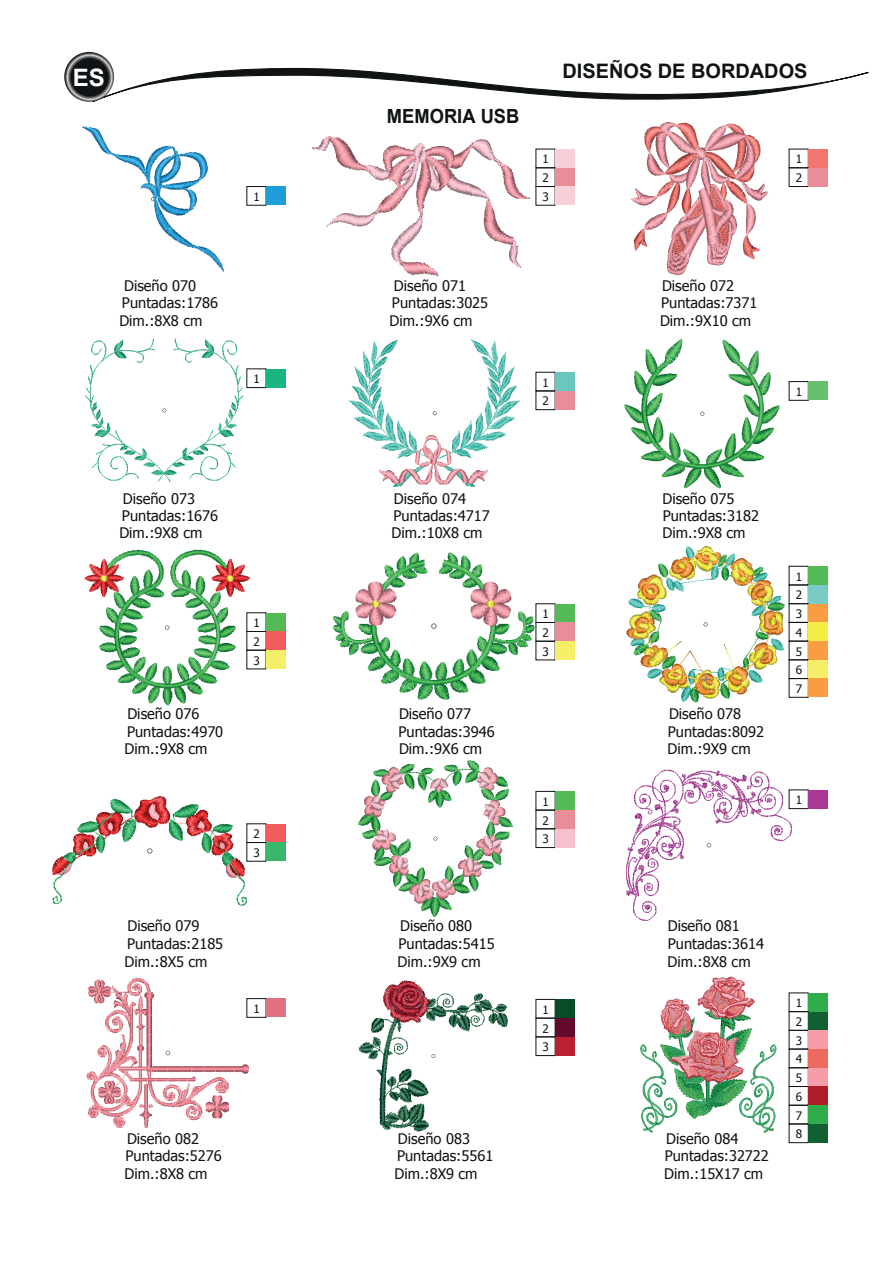
<style>
.page{position:relative;width:893px;height:1263px;background:#fff}
.page>*{position:absolute;margin:0;border:0;box-sizing:border-box;transform-origin:0 0}
.t1{font:700 24px "Arial";color:#fff}
.t2{font:700 19.95px "Arial";color:#0f1313}
.t3{font:700 19.5px "Arial";color:#0f1313;scale:.94 1}
.t4{font:14.55px/17.7px "Tahoma";color:#0f1313}
.t5{font:11.7px/18.8px "Tahoma";color:#0f1313;text-align:justify}
</style>
<div class="page">
<img style="left:640px;top:976px;width:137px;height:157px">
<img style="left:358px;top:980px;width:150px;height:152px">
<img style="left:86px;top:978px;width:167px;height:150px">
<img style="left:626px;top:769px;width:168px;height:152px">
<img style="left:626px;top:546px;width:169px;height:157px">
<img style="left:358px;top:760px;width:155px;height:157px">
<img style="left:52px;top:796px;width:203px;height:110px">
<img style="left:84px;top:549px;width:173px;height:157px">
<img style="left:624px;top:338px;width:167px;height:151px">
<img style="left:311px;top:136px;width:228px;height:141px">
<img style="left:82px;top:126px;width:142px;height:146px">
<img style="left:630px;top:122px;width:139px;height:154px">
<img style="left:85px;top:338px;width:162px;height:145px">
<img style="left:348px;top:339px;width:173px;height:148px">
<img style="left:332px;top:552px;width:208px;height:148px">
<div style="left:266px;top:186px;width:19px;height:19px;background:#1e9ed9"></div>
<div style="left:266px;top:369px;width:19px;height:19px;background:#1bb583"></div>
<div style="left:266px;top:613px;width:19px;height:18px;background:#54ba55"></div>
<div style="left:266px;top:631px;width:19px;height:19px;background:#f05c5b"></div>
<div style="left:247px;top:650px;width:19px;height:19px;border:1px solid #0f1313"></div>
<div style="left:266px;top:650px;width:19px;height:19px;background:#f4ee68"></div>
<div style="left:266px;top:998px;width:19px;height:19px;background:#de7280"></div>
<div style="left:266px;top:824px;width:19px;height:18px;background:#f05c5b"></div>
<div style="left:266px;top:842px;width:19px;height:19px;background:#39b66a"></div>
<div style="left:555px;top:604px;width:19px;height:18px;background:#54ba55"></div>
<div style="left:536px;top:622px;width:19px;height:19px;border:1px solid #0f1313"></div>
<div style="left:555px;top:622px;width:19px;height:19px;background:#e98d99"></div>
<div style="left:536px;top:641px;width:19px;height:19px;border:1px solid #0f1313"></div>
<div style="left:555px;top:641px;width:19px;height:19px;background:#f4ee68"></div>
<div style="left:536px;top:791px;width:19px;height:19px;border:1px solid #0f1313"></div>
<div style="left:555px;top:791px;width:19px;height:19px;background:#54ba55"></div>
<div style="left:808px;top:790px;width:19px;height:19px;background:#a93794"></div>
<div style="left:536px;top:810px;width:19px;height:19px;border:1px solid #0f1313"></div>
<div style="left:555px;top:810px;width:19px;height:19px;background:#e98d99"></div>
<div style="left:536px;top:829px;width:19px;height:19px;border:1px solid #0f1313"></div>
<div style="left:555px;top:829px;width:19px;height:18px;background:#f8bfce"></div>
<div style="left:536px;top:999px;width:19px;height:19px;border:1px solid #0f1313"></div>
<div style="left:555px;top:999px;width:19px;height:19px;background:#094b26"></div>
<div style="left:536px;top:1018px;width:19px;height:19px;border:1px solid #0f1313"></div>
<div style="left:555px;top:1018px;width:19px;height:19px;background:#650a2e"></div>
<div style="left:536px;top:1037px;width:19px;height:19px;border:1px solid #0f1313"></div>
<div style="left:555px;top:1037px;width:19px;height:18px;background:#bb1f33"></div>
<div style="left:808px;top:993px;width:19px;height:19px;background:#2ead4a"></div>
<div style="left:789px;top:1011px;width:19px;height:19px;border:1px solid #0f1313"></div>
<div style="left:808px;top:1012px;width:19px;height:18px;background:#106032"></div>
<div style="left:789px;top:1030px;width:19px;height:19px;border:1px solid #0f1313"></div>
<div style="left:808px;top:1030px;width:19px;height:19px;background:#f69daa"></div>
<div style="left:789px;top:1049px;width:19px;height:19px;border:1px solid #0f1313"></div>
<div style="left:808px;top:1049px;width:19px;height:19px;background:#ee6960"></div>
<div style="left:808px;top:1068px;width:19px;height:18px;background:#f69daa"></div>
<div style="left:808px;top:1086px;width:19px;height:19px;background:#af1e28"></div>
<div style="left:789px;top:1105px;width:19px;height:19px;border:1px solid #0f1313"></div>
<div style="left:808px;top:1105px;width:19px;height:19px;background:#2ead4a"></div>
<div style="left:789px;top:1124px;width:19px;height:19px;border:1px solid #0f1313"></div>
<div style="left:808px;top:1124px;width:19px;height:19px;background:#106032"></div>
<div style="left:789px;top:566px;width:19px;height:19px;border:1px solid #0f1313"></div>
<div style="left:808px;top:566px;width:19px;height:19px;background:#54ba55"></div>
<div style="left:789px;top:585px;width:19px;height:19px;border:1px solid #0f1313"></div>
<div style="left:808px;top:585px;width:19px;height:19px;background:#7acbc5"></div>
<div style="left:808px;top:604px;width:19px;height:18px;background:#f89d42"></div>
<div style="left:808px;top:622px;width:19px;height:19px;background:#f4ed48"></div>
<div style="left:789px;top:641px;width:19px;height:19px;border:1px solid #0f1313"></div>
<div style="left:808px;top:641px;width:19px;height:19px;background:#f89d42"></div>
<div style="left:808px;top:660px;width:19px;height:18px;background:#f4ee68"></div>
<div style="left:808px;top:678px;width:19px;height:19px;background:#f89d42"></div>
<div style="left:808px;top:382px;width:19px;height:18px;background:#68bf6d"></div>
<div style="left:536px;top:149px;width:19px;height:19px;border:1px solid #0f1313"></div>
<div style="left:555px;top:149px;width:19px;height:19px;background:#f9cfda"></div>
<div style="left:555px;top:168px;width:19px;height:18px;background:#e98d99"></div>
<div style="left:536px;top:372px;width:19px;height:19px;border:1px solid #0f1313"></div>
<div style="left:555px;top:372px;width:19px;height:19px;background:#6ac7bd"></div>
<div style="left:536px;top:391px;width:19px;height:19px;border:1px solid #0f1313"></div>
<div style="left:555px;top:391px;width:19px;height:19px;background:#e98d99"></div>
<div style="left:555px;top:186px;width:19px;height:19px;background:#f9cfda"></div>
<div style="left:808px;top:149px;width:19px;height:19px;background:#f27770"></div>
<div style="left:808px;top:168px;width:19px;height:18px;background:#e98d99"></div>
<svg style="left:94px;top:67px;width:775px;height:35px"></svg>
<svg style="left:64px;top:52px;width:50px;height:50px;background:#3c3e3f"></svg>
<h1 class="t1" style="left:73px;top:62px;width:34px">ES</h1>
<p class="t4" style="left:124px;top:276px;width:74px">Diseño 070</p>
<p class="t4" style="left:122px;top:293px;width:98px">Puntadas:1786</p>
<p class="t4" style="left:119px;top:311px;width:85px">Dim.:8X8 cm</p>
<p class="t5" style="left:254px;top:187px;width:8px">1</p>
<p class="t5" style="left:254px;top:369px;width:8px">1</p>
<h3 class="t3" style="left:387px;top:103px;width:142px">MEMORIA USB</h3>
<h2 class="t2" style="left:562px;top:58px;width:246px">DISEÑOS DE BORDADOS</h2>
<p class="t5" style="left:543px;top:149px;width:8px">1<br>2</p>
<p class="t5" style="left:543px;top:187px;width:8px">3</p>
<p class="t5" style="left:796px;top:149px;width:8px">1<br>2</p>
<p class="t4" style="left:394px;top:276px;width:74px">Diseño 071</p>
<p class="t4" style="left:662px;top:276px;width:74px">Diseño 072</p>
<p class="t4" style="left:389px;top:293px;width:100px">Puntadas:3025<br>Dim.:9X6 cm</p>
<p class="t4" style="left:660px;top:293px;width:99px">Puntadas:7371<br>Dim.:9X10 cm</p>
<p class="t5" style="left:543px;top:372px;width:8px">1<br>2</p>
<p class="t5" style="left:796px;top:382px;width:8px">1</p>
<p class="t4" style="left:123px;top:489px;width:74px">Diseño 073</p>
<p class="t4" style="left:394px;top:489px;width:74px">Diseño 074</p>
<p class="t4" style="left:662px;top:489px;width:74px">Diseño 075</p>
<p class="t4" style="left:119px;top:506px;width:100px">Puntadas:1676<br>Dim.:9X8 cm</p>
<p class="t4" style="left:391px;top:506px;width:100px">Puntadas:4717<br>Dim.:10X8 cm</p>
<p class="t4" style="left:662px;top:506px;width:98px">Puntadas:3182<br>Dim.:9X8 cm</p>
<p class="t4" style="left:127px;top:704px;width:74px">Diseño 076</p>
<p class="t5" style="left:254px;top:613px;width:8px">1<br>2<br>3</p>
<p class="t5" style="left:543px;top:604px;width:8px">1<br>2<br>3</p>
<p class="t4" style="left:399px;top:704px;width:74px">Diseño 077</p>
<p class="t4" style="left:669px;top:704px;width:74px">Diseño 078</p>
<p class="t4" style="left:124px;top:722px;width:100px">Puntadas:4970<br>Dim.:9X8 cm</p>
<p class="t4" style="left:399px;top:722px;width:98px">Puntadas:3946<br>Dim.:9X6 cm</p>
<p class="t4" style="left:668px;top:722px;width:98px">Puntadas:8092<br>Dim.:9X9 cm</p>
<p class="t5" style="left:796px;top:566px;width:8px">1<br>2<br>3<br>4<br>5<br>6<br>7</p>
<p class="t4" style="left:127px;top:916px;width:74px">Diseño 079</p>
<p class="t5" style="left:254px;top:824px;width:8px">2<br>3</p>
<p class="t4" style="left:400px;top:916px;width:74px">Diseño 080</p>
<p class="t4" style="left:124px;top:934px;width:100px">Puntadas:2185<br>Dim.:8X5 cm</p>
<p class="t4" style="left:398px;top:934px;width:99px">Puntadas:5415<br>Dim.:9X9 cm</p>
<p class="t5" style="left:543px;top:791px;width:8px">1</p>
<p class="t5" style="left:796px;top:790px;width:8px">1</p>
<p class="t5" style="left:543px;top:810px;width:8px">2<br>3</p>
<p class="t4" style="left:668px;top:916px;width:98px">Diseño 081<br>Puntadas:3614<br>Dim.:8X8 cm</p>
<p class="t5" style="left:543px;top:999px;width:8px">1<br>2<br>3</p>
<p class="t5" style="left:796px;top:993px;width:8px">1<br>2<br>3<br>4<br>5<br>6<br>7<br>8</p>
<p class="t5" style="left:254px;top:999px;width:8px">1</p>
<p class="t4" style="left:127px;top:1129px;width:74px">Diseño 082</p>
<p class="t4" style="left:398px;top:1129px;width:74px">Diseño 083</p>
<p class="t4" style="left:666px;top:1129px;width:74px">Diseño 084</p>
<p class="t4" style="left:124px;top:1146px;width:99px">Puntadas:5276<br>Dim.:8X8 cm</p>
<p class="t4" style="left:395px;top:1146px;width:100px">Puntadas:5561<br>Dim.:8X9 cm</p>
<p class="t4" style="left:664px;top:1146px;width:106px">Puntadas:32722<br>Dim.:15X17 cm</p>
</div>
